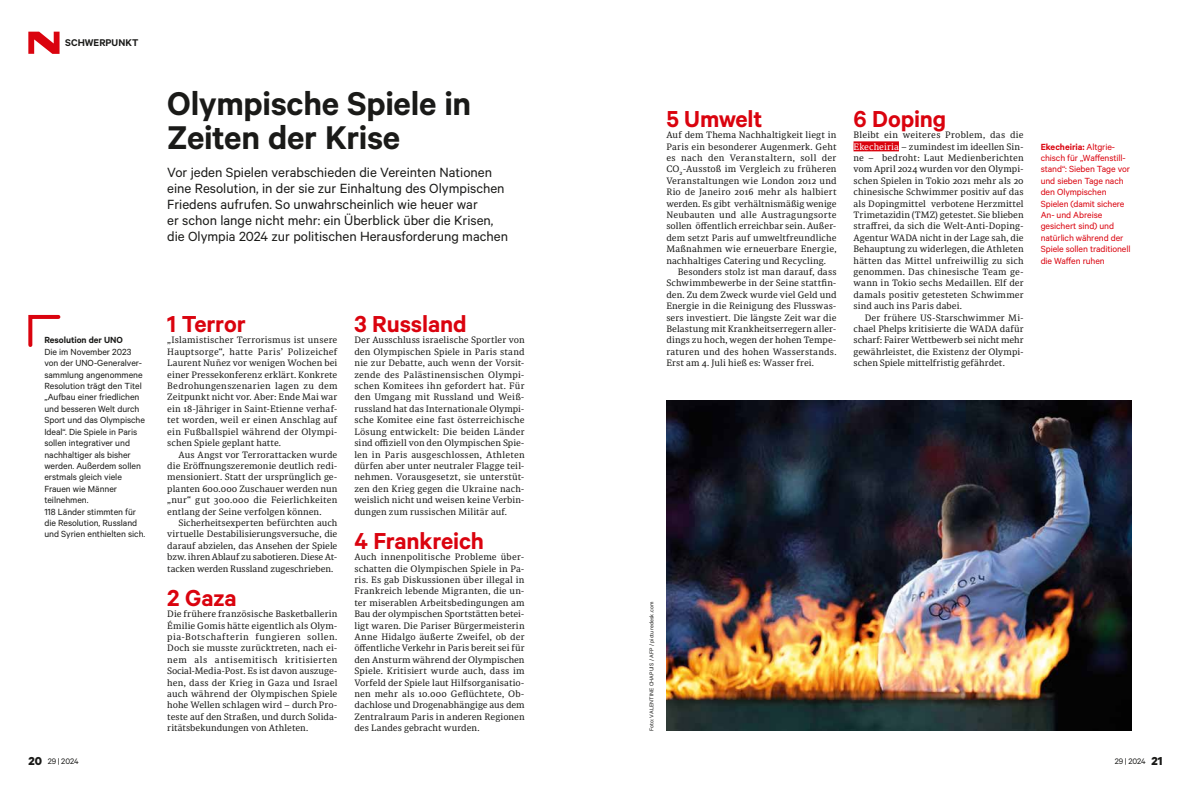
<style>
.page{position:relative;width:1191px;height:794px;background:#fff}
.page>*{position:absolute;margin:0;border:0;box-sizing:border-box;transform-origin:0 0}
.t1{font:600 37px/34px "Calibre";letter-spacing:-.01em;color:#1a1a18}
.t2{font:600 26px "Calibre";letter-spacing:-.005em;color:#da030e}
.t3{font:15px/16px "Calibre";color:#1a1a18}
.t4{font:600 11px "Calibre";letter-spacing:.005em;color:#1a1a18}
.t5{font:10px/11.4px "Calibre";letter-spacing:-.005em;color:#1a1a18}
.t6{font:10px/11.4px "Calibre";letter-spacing:-.01em;color:#da030e}
.t7{font:600 10px "Calibre";letter-spacing:-.005em;color:#1a1a18}
.t8{font:9.2px/11.4px "Sindelar Regular A";letter-spacing:.005em;color:#1a1a18;text-align:justify}
.t9{font:9px "Calibre";letter-spacing:-.005em;color:#1a1a18}
.t10{font:6.2px "Calibre";letter-spacing:.015em;color:#1a1a18}
.s1{color:#fff}
.s2{font-weight:600}
.s3{font-weight:700;font-size:13px}
</style>
<div class="page">
<svg style="left:28px;top:314px;width:33px;height:33px"></svg>
<svg style="left:28px;top:32px;width:32px;height:22px"></svg>
<img style="left:666px;top:400px;width:465px;height:330px">
<div style="left:853px;top:141px;width:46px;height:10px;background:#da030e"></div>
<p class="t4" style="left:65px;top:36px;width:75px">SCHWERPUNKT</p>
<h1 class="t1" style="left:167px;top:86px;width:305px">Olympische Spiele in<br>Zeiten der Krise</h1>
<p class="t3" style="left:167px;top:164px;width:342px">Vor jeden Spielen verabschieden die Vereinten Nationen eine Resolution, in der sie zur Einhaltung des Olympischen Friedens aufrufen. So unwahrscheinlich wie heuer war<br>er schon lange nicht mehr: ein Überblick über die Krisen, die Olympia 2024 zur politischen Herausforderung machen</p>
<p class="t7" style="left:44px;top:334px;width:80px">Resolution der UNO</p>
<p class="t5" style="left:44px;top:346px;width:102px">Die im November 2023 von der UNO-Generalver&shy;sammlung angenommene<br>Resolution trägt den Titel „Aufbau einer friedlichen und besseren Welt durch<br>Sport und das Olympische<br>Ideal“. Die Spiele in Paris sollen integrativer und nachhaltiger als bisher werden. Außerdem sollen erstmals gleich viele<br>Frauen wie Männer teilnehmen.<br>118 Länder stimmten für die Resolution, Russland und Syrien enthielten sich.</p>
<h2 class="t2" style="left:167px;top:308px;width:80px">1 Terror</h2>
<p class="t8" style="left:167px;top:335px;width:172px">„Islamistischer Terrorismus ist unsere Hauptsorge“, hatte Paris’ Polizeichef Laurent Nuñez vor wenigen Wochen bei einer Pressekonferenz erklärt. Konkrete Bedrohungenszenarien lagen zu dem Zeitpunkt nicht vor. Aber: Ende Mai war ein 18-Jähriger in Saint-Etienne verhaf&shy;tet worden, weil er einen Anschlag auf ein Fußballspiel während der Olympi&shy;schen Spiele geplant hatte.</p>
<p class="t8" style="left:167px;top:449px;width:172px;text-indent:11px">Aus Angst vor Terrorattacken wurde die Eröffnungszeremonie deutlich redi&shy;mensioniert. Statt der ursprünglich ge&shy;planten 600.000 Zuschauer werden nun „nur“ gut 300.000 die Feierlichkeiten entlang der Seine verfolgen können.</p>
<p class="t8" style="left:167px;top:517px;width:172px;text-indent:11px">Sicherheitsexperten befürchten auch virtuelle Destabilisierungsversuche, die darauf abzielen, das Ansehen der Spiele bzw. ihren Ablauf zu sabotieren. Diese At&shy;tacken werden Russland zugeschrieben.</p>
<h2 class="t2" style="left:167px;top:582px;width:71px">2 Gaza</h2>
<p class="t8" style="left:167px;top:609px;width:172px">Die frühere französische Basketballerin Émilie Gomis hätte eigentlich als Olym&shy;pia-Botschafterin fungieren sollen.<br>Doch sie musste zurücktreten, nach ei&shy;nem als antisemitisch kritisierten Social-Media-Post. Es ist davon auszuge&shy;hen, dass der Krieg in Gaza und Israel auch während der Olympischen Spiele hohe Wellen schlagen wird – durch Pro&shy;teste auf den Straßen, und durch Solida&shy;ritätsbekundungen von Athleten.</p>
<h2 class="t2" style="left:354px;top:308px;width:114px">3 Russland</h2>
<p class="t8" style="left:354px;top:335px;width:172px">Der Ausschluss israelische Sportler von den Olympischen Spiele in Paris stand nie zur Debatte, auch wenn der Vorsit&shy;zende des Palästinensischen Olympi&shy;schen Komitees ihn gefordert hat. Für den Umgang mit Russland und Weiß&shy;russland hat das Internationale Olympi&shy;sche Komitee eine fast österreichische Lösung entwickelt: Die beiden Länder sind offiziell von den Olympischen Spie&shy;len in Paris ausgeschlossen, Athleten dürfen aber unter neutraler Flagge teil&shy;nehmen. Vorausgesetzt, sie unterstüt&shy;zen den Krieg gegen die Ukraine nach&shy;weislich nicht und weisen keine Verbin&shy;dungen zum russischen Militär auf.</p>
<h2 class="t2" style="left:354px;top:525px;width:131px">4 Frankreich</h2>
<p class="t8" style="left:354px;top:552px;width:172px">Auch innenpolitische Probleme über&shy;schatten die Olympischen Spiele in Pa&shy;ris. Es gab Diskussionen über illegal in Frankreich lebende Migranten, die un&shy;ter miserablen Arbeitsbedingungen am Bau der olympischen Sportstätten betei&shy;ligt waren. Die Pariser Bürgermeisterin Anne Hidalgo äußerte Zweifel, ob der öffentliche Verkehr in Paris bereit sei für den Ansturm während der Olympischen Spiele. Kritisiert wurde auch, dass im Vorfeld der Spiele laut Hilfsorganisatio&shy;nen mehr als 10.000 Geflüchtete, Ob&shy;dachlose und Drogenabhängige aus dem Zentralraum Paris in anderen Regionen des Landes gebracht wurden.</p>
<h2 class="t2" style="left:666px;top:103px;width:97px">5 Umwelt</h2>
<p class="t8" style="left:666px;top:130px;width:172px">Auf dem Thema Nachhaltigkeit liegt in Paris ein besonderer Augenmerk. Geht es nach den Veranstaltern, soll der CO<sub>2</sub>-Ausstoß im Vergleich zu früheren Veranstaltungen wie London 2012 und Rio de Janeiro 2016 mehr als halbiert werden. Es gibt verhältnismäßig wenige Neubauten und alle Austragungsorte sollen öffentlich erreichbar sein. Außer&shy;dem setzt Paris auf umweltfreundliche Maßnahmen wie erneuerbare Energie, nachhaltiges Catering und Recycling.</p>
<p class="t8" style="left:666px;top:267px;width:172px;text-indent:11px">Besonders stolz ist man darauf, dass Schwimmbewerbe in der Seine stattfin&shy;den. Zu dem Zweck wurde viel Geld und Energie in die Reinigung des Flusswas&shy;sers investiert. Die längste Zeit war die Belastung mit Krankheitserregern aller&shy;dings zu hoch, wegen der hohen Tempe&shy;raturen und des hohen Wasserstands.<br>Erst am 4. Juli hieß es: Wasser frei.</p>
<h2 class="t2" style="left:853px;top:103px;width:94px">6 Doping</h2>
<p class="t8" style="left:853px;top:130px;width:172px">Bleibt ein weiteres Problem, das die <span class="s1">Ekecheiria</span> – zumindest im ideellen Sin&shy;ne – bedroht: Laut Medienberichten vom April 2024 wurden vor den Olympi&shy;schen Spielen in Tokio 2021 mehr als 20 chinesische Schwimmer positiv auf das als Dopingmittel verbotene Herzmittel Trimetazidin (TMZ) getestet. Sie blieben straffrei, da sich die Welt-Anti-Doping-Agentur WADA nicht in der Lage sah, die Behauptung zu widerlegen, die Athleten hätten das Mittel unfreiwillig zu sich genommen. Das chinesische Team ge&shy;wann in Tokio sechs Medaillen. Elf der damals positiv getesteten Schwimmer sind auch ins Paris dabei.</p>
<p class="t8" style="left:853px;top:312px;width:172px;text-indent:11px">Der frühere US-Starschwimmer Mi&shy;chael Phelps kritisierte die WADA dafür scharf: Fairer Wettbewerb sei nicht mehr gewährleistet, die Existenz der Olympi&shy;schen Spiele mittelfristig gefährdet.</p>
<p class="t6" style="left:1040px;top:140px;width:91px"><span class="s2">Ekecheiria:</span> Altgrie&shy;chisch für „Waffenstill&shy;stand“: Sieben Tage vor und sieben Tage nach den Olympischen<br>Spielen (damit sichere<br>An- und Abreise gesichert sind) und natürlich während der<br>Spiele sollen traditionell die Waffen ruhen</p>
<p class="t10" style="left:648px;top:731px;width:131px;rotate:-90deg">Foto: VALENTINE CHAPUIS / AFP / picturedesk.com</p>
<p class="t9" style="left:28px;top:756px;width:52px"><span class="s3">20</span> 29 | 2024</p>
<p class="t9" style="left:1114px;top:756px;width:49px">29 | 2024 <span class="s3">21</span></p>
</div>
